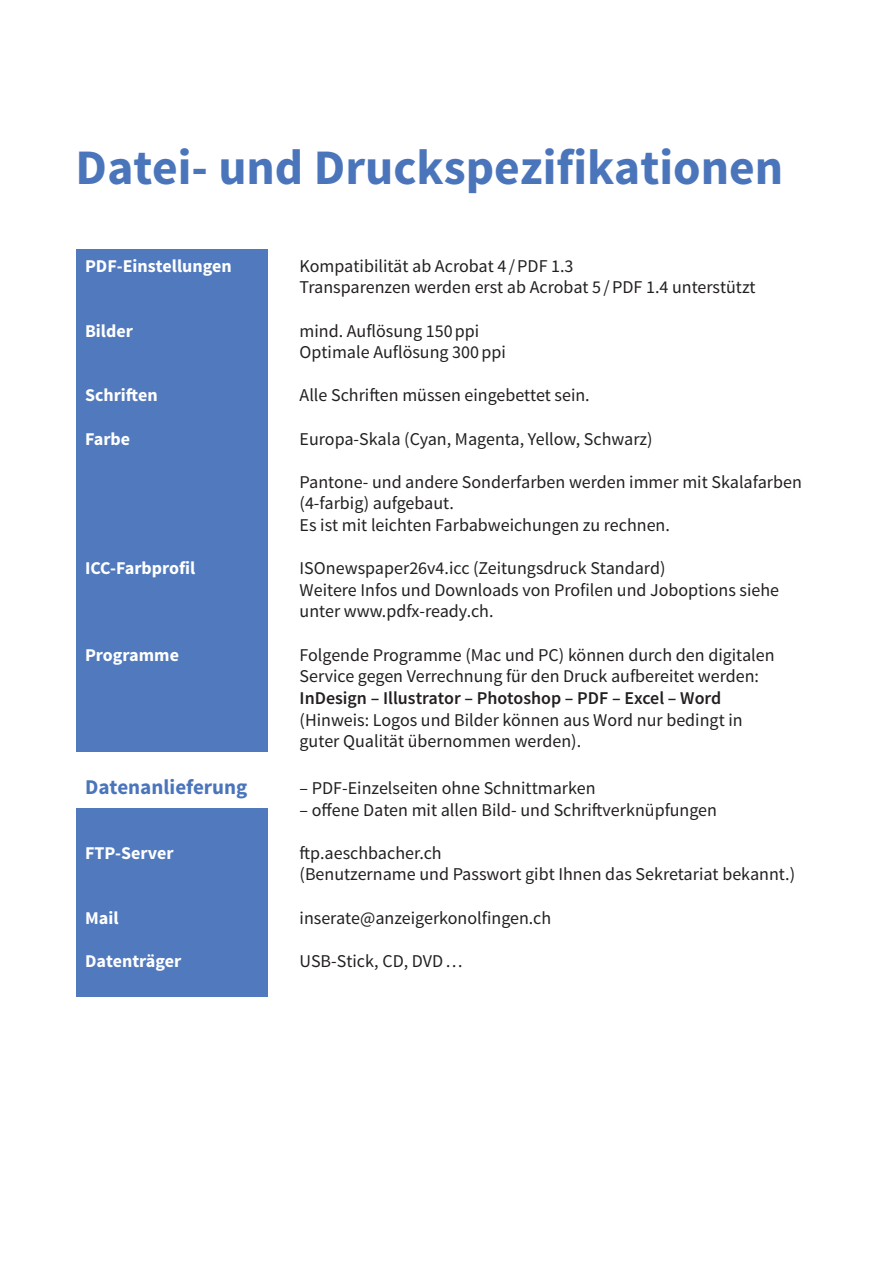
<style>
.page{position:relative;width:893px;height:1263px;background:#fff}
.page>*{position:absolute;margin:0;border:0;box-sizing:border-box;transform-origin:0 0}
.t1{font:700 49.65px "Source Sans Pro";color:#4b75bb}
.t2{font:700 21px "Source Sans Pro";color:#4b75bb}
.t3{font:18px/21.6px "Source Sans Pro";color:#231f20}
.t4{font:700 18px "Source Sans Pro";color:#fff}
.t5{font:600 18px "Source Sans Pro";color:#231f20}
</style>
<div class="page">
<div style="left:77px;top:249px;width:191px;height:502px;background:#5179bd"></div>
<div style="left:77px;top:808px;width:191px;height:188px;background:#5179bd"></div>
<h1 class="t1" style="left:75px;top:135px;width:709px">Datei- und Druckspezifikationen</h1>
<p class="t4" style="left:85px;top:254px;width:148px">PDF-Einstellungen</p>
<p class="t3" style="left:300px;top:255px;width:458px">Kompatibilität ab Acrobat 4 /PDF 1.3<br>Transparenzen werden erst ab Acrobat 5 /PDF 1.4 unterstützt</p>
<p class="t4" style="left:85px;top:319px;width:49px">Bilder</p>
<p class="t3" style="left:300px;top:320px;width:208px">mind. Auflösung 150ppi<br>Optimale Auflösung 300ppi</p>
<p class="t4" style="left:85px;top:384px;width:74px">Schriften</p>
<p class="t3" style="left:300px;top:385px;width:292px">Alle Schriften müssen eingebettet sein.</p>
<p class="t4" style="left:85px;top:427px;width:47px">Farbe</p>
<p class="t3" style="left:300px;top:428px;width:355px">Europa-Skala (Cyan, Magenta, Yellow, Schwarz)</p>
<p class="t3" style="left:300px;top:471px;width:504px">Pantone- und andere Sonderfarben werden immer mit Skalafarben (4-farbig) aufgebaut.<br>Es ist mit leichten Farbabweichungen zu rechnen.</p>
<p class="t4" style="left:85px;top:557px;width:112px">ICC-Farbprofil</p>
<p class="t3" style="left:300px;top:558px;width:481px">ISOnewspaper26v4.icc (Zeitungsdruck Standard)<br>Weitere Infos und Downloads von Profilen und Joboptions siehe unter www.pdfx-ready.ch.</p>
<p class="t4" style="left:85px;top:643px;width:95px">Programme</p>
<p class="t3" style="left:300px;top:644px;width:476px">Folgende Programme (Mac und PC) können durch den digitalen<br>Service gegen Verrechnung für den Druck aufbereitet werden:</p>
<p class="t5" style="left:300px;top:686px;width:423px">InDesign – Illustrator – Photoshop – PDF – Excel – Word</p>
<p class="t3" style="left:300px;top:709px;width:445px">(Hinweis: Logos und Bilder können aus Word nur bedingt in guter Qualität übernommen werden).</p>
<p class="t2" style="left:85px;top:773px;width:164px">Datenanlieferung</p>
<p class="t3" style="left:300px;top:777px;width:297px">– PDF-Einzelseiten ohne Schnittmarken</p>
<p class="t3" style="left:300px;top:799px;width:419px">– offene Daten mit allen Bild- und Schriftverknüpfungen</p>
<p class="t4" style="left:85px;top:841px;width:90px">FTP-Server</p>
<p class="t3" style="left:300px;top:842px;width:497px">ftp.aeschbacher.ch<br>(Benutzername und Passwort gibt Ihnen das Sekretariat bekannt.)</p>
<p class="t4" style="left:85px;top:906px;width:35px">Mail</p>
<p class="t3" style="left:300px;top:907px;width:253px">inserate@anzeigerkonolfingen.ch</p>
<p class="t4" style="left:85px;top:949px;width:98px">Datenträger</p>
<p class="t3" style="left:300px;top:950px;width:164px">USB-Stick, CD, DVD…</p>
</div>
